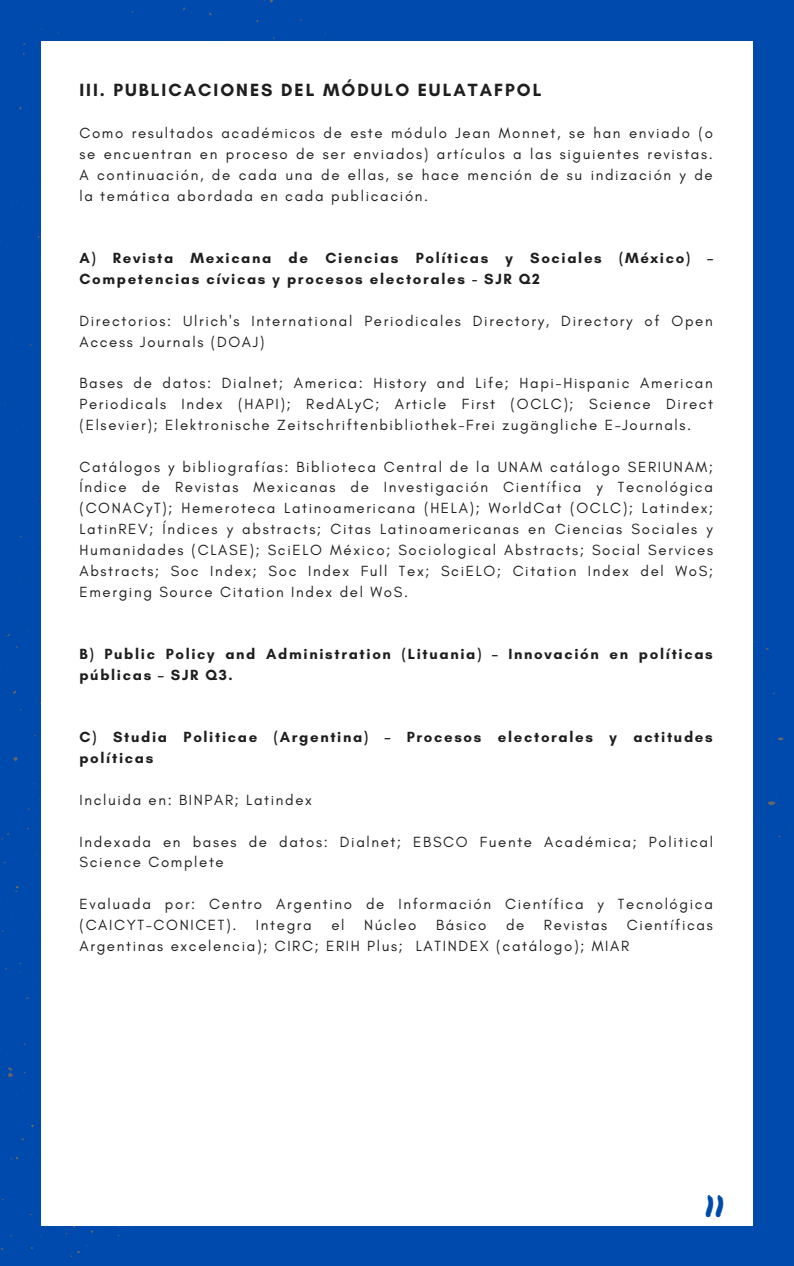
<style>
.page{position:relative;width:794px;height:1266px;background:#fff}
.page>*{position:absolute;margin:0;border:0;box-sizing:border-box;transform-origin:0 0}
.t1{font:30px "Permanent Marker";color:#004aad}
.t2{font:700 18px "Glacial Indifference";letter-spacing:.11em;color:#1e1e1e}
.t3{font:15px/20.9px "Glacial Indifference";letter-spacing:.11em;color:#1e1e1e}
.t4{font:700 15px/20.9px "Glacial Indifference";letter-spacing:.11em;color:#1e1e1e}
</style>
<div class="page">
<div style="left:0;top:0;width:793px;height:1266px;background:#004aad"></div>
<div style="left:41px;top:41px;width:711px;height:1184px;background:#fff"></div>
<p class="t2" style="left:79px;top:79px;width:463px">III. PUBLICACIONES DEL MÓDULO EULATAFPOL</p>
<p class="t3" style="left:79px;top:123px;width:634px;text-align:justify">Como resultados académicos de este módulo Jean Monnet, se han enviado (o se encuentran en proceso de ser enviados) artículos a las siguientes revistas.<br>A continuación, de cada una de ellas, se hace mención de su indización y de la temática abordada en cada publicación.</p>
<p class="t4" style="left:79px;top:248px;width:634px">A) Revista Mexicana de Ciencias Políticas y Sociales (México) –<br>Competencias cívicas y procesos electorales - SJR Q2</p>
<p class="t3" style="left:79px;top:310px;width:634px">Directorios: Ulrich's International Periodicales Directory, Directory of Open<br>Access Journals (DOAJ)</p>
<p class="t3" style="left:79px;top:373px;width:635px;text-align:justify">Bases de datos: Dialnet; America: History and Life; Hapi-Hispanic American Periodicals Index (HAPI); RedALyC; Article First (OCLC); Science Direct (Elsevier); Elektronische Zeitschriftenbibliothek-Frei zugängliche E-Journals.</p>
<p class="t3" style="left:79px;top:456px;width:635px;text-align:justify">Catálogos y bibliografías: Biblioteca Central de la UNAM catálogo SERIUNAM; Índice de Revistas Mexicanas de Investigación Científica y Tecnológica (CONACyT); Hemeroteca Latinoamericana (HELA); WorldCat (OCLC); Latindex; LatinREV; Índices y abstracts; Citas Latinoamericanas en Ciencias Sociales y Humanidades (CLASE); SciELO México; Sociological Abstracts; Social Services Abstracts; Soc Index; Soc Index Full Tex; SciELO; Citation Index del WoS; Emerging Source Citation Index del WoS.</p>
<p class="t4" style="left:79px;top:643px;width:634px">B) Public Policy and Administration (Lituania) – Innovación en políticas públicas – SJR Q3.</p>
<p class="t4" style="left:79px;top:727px;width:634px">C) Studia Politicae (Argentina) – Procesos electorales y actitudes políticas</p>
<p class="t3" style="left:79px;top:789px;width:234px">Incluida en: BINPAR; Latindex</p>
<p class="t3" style="left:79px;top:831px;width:635px">Indexada en bases de datos: Dialnet; EBSCO Fuente Académica; Political<br>Science Complete</p>
<p class="t3" style="left:79px;top:893px;width:634px">Evaluada por: Centro Argentino de Información Científica y Tecnológica (CAICYT-CONICET).</p>
<p class="t3" style="left:79px;top:914px;width:634px;text-indent:547px">Científicas<br>Argentinas excelencia); CIRC; ERIH Plus; LATINDEX (catálogo); MIAR</p>
<p class="t3" style="left:256px;top:914px;width:57px">Integra</p>
<p class="t3" style="left:331px;top:914px;width:15px">el</p>
<p class="t3" style="left:364px;top:914px;width:54px">Núcleo</p>
<p class="t3" style="left:436px;top:914px;width:52px">Básico</p>
<p class="t3" style="left:505px;top:914px;width:20px">de</p>
<p class="t3" style="left:543px;top:914px;width:65px">Revistas</p>
<h1 class="t1" style="left:704px;top:1183px;width:21px">11</h1>
</div>
